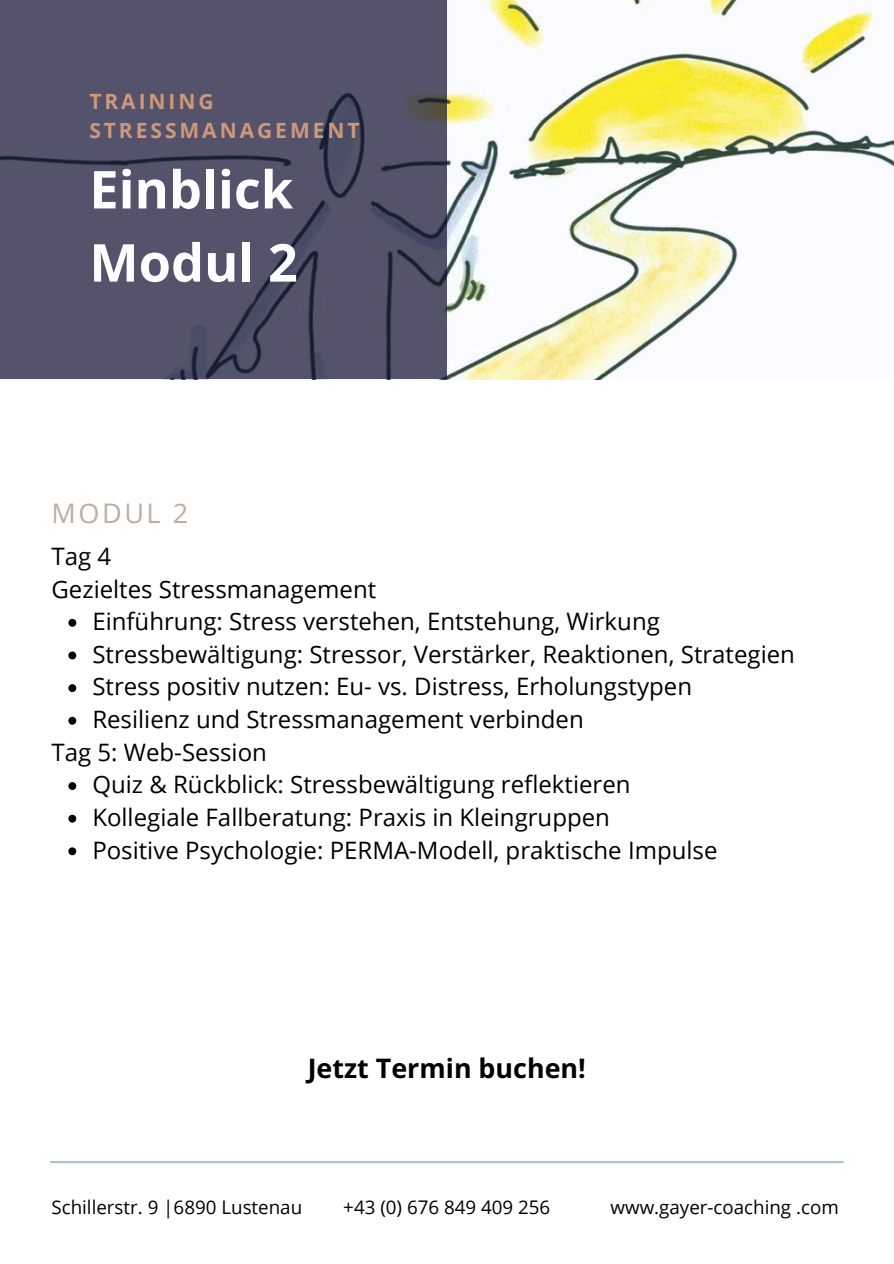
<style>
.page{position:relative;width:894px;height:1264px;background:#fff}
.page>*{position:absolute;margin:0;border:0;box-sizing:border-box;transform-origin:0 0}
.t1{font:700 52.2px/73.2px "Open Sans";color:#fdfeff}
.t2{font:27px "Open Sans";letter-spacing:.095em;color:#beada0}
.t3{font:700 26.85px "Open Sans";color:#000}
.t4{font:24px/32.7px "Open Sans";color:#000}
.t5{font:700 21px/29.2px "Open Sans";letter-spacing:.14em;color:#cd997a}
.t6{font:18.75px "Open Sans";color:#000}
</style>
<div class="page">
<img style="left:446px;top:0;width:446px;height:379px">
<div style="left:0;top:0;width:446px;height:379px;background:#54536b"></div>
<hr style="left:51px;top:1160px;width:791px;height:3px;background:#adc3d8">
<svg style="left:68px;top:619px;width:8px;height:7px"></svg>
<svg style="left:68px;top:651px;width:8px;height:8px"></svg>
<svg style="left:68px;top:684px;width:8px;height:8px"></svg>
<svg style="left:68px;top:716px;width:8px;height:8px"></svg>
<svg style="left:68px;top:782px;width:8px;height:8px"></svg>
<svg style="left:68px;top:814px;width:8px;height:8px"></svg>
<svg style="left:68px;top:847px;width:8px;height:8px"></svg>
<h1 class="t5" style="left:89px;top:86px;width:272px">TRAINING<br>STRESSMANAGEMENT</h1>
<h5 class="t1" style="left:89px;top:152px;width:210px">Einblick<br>Modul 2</h5>
<p class="t2" style="left:51px;top:494px;width:138px">MODUL 2</p>
<p class="t4" style="left:51px;top:539px;width:326px">Tag 4<br>Gezieltes Stressmanagement</p>
<p class="t4" style="left:92px;top:604px;width:569px">Einführung: Stress verstehen, Entstehung, Wirkung</p>
<p class="t4" style="left:92px;top:637px;width:704px">Stressbewältigung: Stressor, Verstärker, Reaktionen, Strategien</p>
<p class="t4" style="left:92px;top:669px;width:601px">Stress positiv nutzen: Eu- vs. Distress, Erholungstypen</p>
<h4 class="t4" style="left:92px;top:702px;width:492px">Resilienz und Stressmanagement verbinden</h4>
<p class="t4" style="left:51px;top:735px;width:217px">Tag 5: Web-Session</p>
<p class="t4" style="left:92px;top:767px;width:539px">Quiz &amp; Rückblick: Stressbewältigung reflektieren</p>
<p class="t4" style="left:92px;top:800px;width:519px">Kollegiale Fallberatung: Praxis in Kleingruppen</p>
<h3 class="t4" style="left:92px;top:833px;width:626px">Positive Psychologie: PERMA-Modell, praktische Impulse</h3>
<p class="t3" style="left:307px;top:1049px;width:279px">Jetzt Termin buchen!</p>
<h2 class="t6" style="left:51px;top:1193px;width:252px">Schillerstr. 9 |6890 Lustenau</h2>
<h4 class="t6" style="left:343px;top:1193px;width:208px">+43 (0) 676 849 409 256</h4>
<p class="t6" style="left:610px;top:1193px;width:230px">www.gayer-coaching .com</p>
</div>
